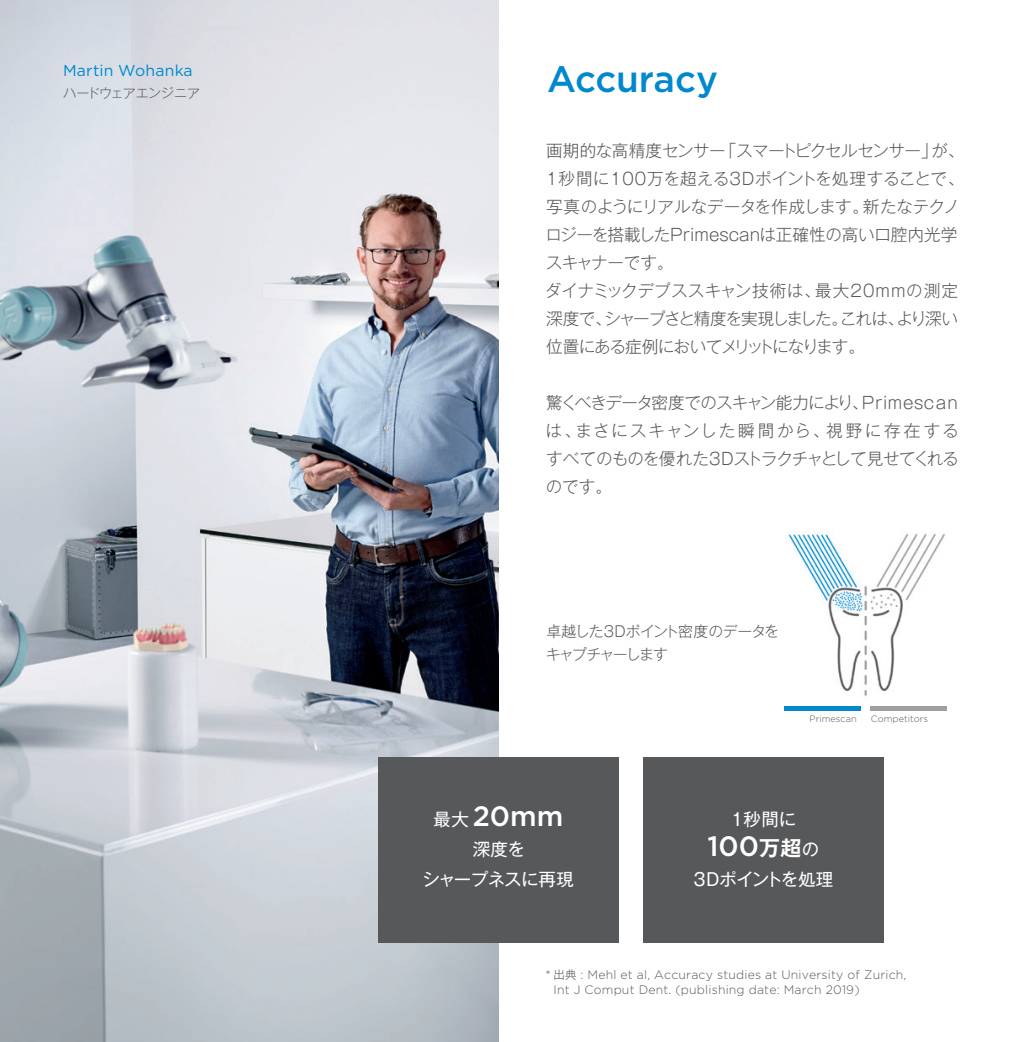
<style>
.page{position:relative;width:1032px;height:1042px;background:#fff}
.page>*{position:absolute;margin:0;border:0;box-sizing:border-box;transform-origin:0 0}
.t1{font:500 36.75px "Gotham";letter-spacing:-.01em;color:#0088ce}
.t2{font:500 28px "Gotham";letter-spacing:-.005em;color:#fff}
.t3{font:17.5px/29.8px "Gothic MB101 Pr 6 N";letter-spacing:-.035em;color:#fff;text-align:center}
.t4{font:17.5px "Gothic MB101 Pr 6 N";letter-spacing:-.12em;color:#fff}
.t5{font:300 16.62px/28px "Gothic MB101 Pr 6 N";letter-spacing:-.025em;color:#57585a}
.t6{font:15.75px "Gotham";letter-spacing:.015em;color:#0088ce}
.t7{font:300 14.88px/22.8px "Gothic MB101 Pr 6 N";letter-spacing:-.09em;color:#57585a}
.t8{font:300 13.12px "Gothic MB101 Pr 6 N";letter-spacing:-.045em;color:#57585a}
.t9{font:300 12.25px/14.7px "Gotham";letter-spacing:.015em;color:#57585a}
.t10{font:300 9.28px "Gotham";color:#57585a}
.s1{font-family:"Gothic MB101 Pr 6 N";font-weight:400;font-size:17.5px}
.s2{font-family:"Gothic MB101 Pr 6 N De";font-weight:700;font-size:21px}
.s3{font-family:"Gothic MB101 Pr 6 N";font-size:11.38px}
</style>
<div class="page">
<img style="left:0;top:0;width:499px;height:1042px">
<img style="left:788px;top:531px;width:157px;height:165px">
<div style="left:643px;top:757px;width:240px;height:186px;background:#57585a"></div>
<div style="left:379px;top:757px;width:240px;height:186px;background:#57585a"></div>
<div style="left:784px;top:706px;width:76px;height:5px;background:#0088ce"></div>
<div style="left:870px;top:706px;width:77px;height:5px;background:#9d9fa2"></div>
<p class="t6" style="left:63px;top:60px;width:131px">Martin Wohanka</p>
<p class="t8" style="left:63px;top:82px;width:139px">ハードウェアエンジニア</p>
<h1 class="t1" style="left:547px;top:55px;width:172px">Accuracy</h1>
<p class="t5" style="left:545px;top:135px;width:421px">画期的な高精度センサー「スマートピクセルセンサー」が、<br>1秒間に100万を超える3Dポイントを処理することで、写真のようにリアルなデータを作成します。新たなテクノロジーを搭載したPrimescanは正確性の高い口腔内光学スキャナーです。<br>ダイナミックデプススキャン技術は、最大20mmの測定深度で、シャープさと精度を実現しました。これは、より深い位置にある症例においてメリットになります。</p>
<p class="t5" style="left:546px;top:387px;width:415px;text-align:justify">驚くべきデータ密度でのスキャン能力により、Primescanは、まさにスキャンした瞬間から、視野に存在するすべてのものを優れた3Dストラクチャとして見せてくれるのです。</p>
<p class="t7" style="left:546px;top:619px;width:235px">卓越した３Dポイント密度のデータをキャプチャーします　　</p>
<p class="t10" style="left:809px;top:712px;width:49px">Primescan</p>
<p class="t10" style="left:871px;top:712px;width:59px">Competitors</p>
<h2 class="t2" style="left:433px;top:798px;width:131px"><span class="s1">最大</span> 20mm</h2>
<p class="t3" style="left:422px;top:833px;width:153px">深度を<br>シャープネスに再現</p>
<p class="t3" style="left:728px;top:803px;width:69px">１秒間に</p>
<h2 class="t2" style="left:708px;top:828px;width:113px">100<span class="s2">万超</span><span class="s1">の</span></h2>
<p class="t4" style="left:691px;top:864px;width:144px">３Ｄポイントを処理</p>
<p class="t9" style="left:553px;top:967px;width:354px;text-indent:-8px">* <span class="s3">出典</span> : Mehl et al, Accuracy studies at University of Zurich,<br>Int J Comput Dent. (publishing date: March 2019)</p>
</div>
